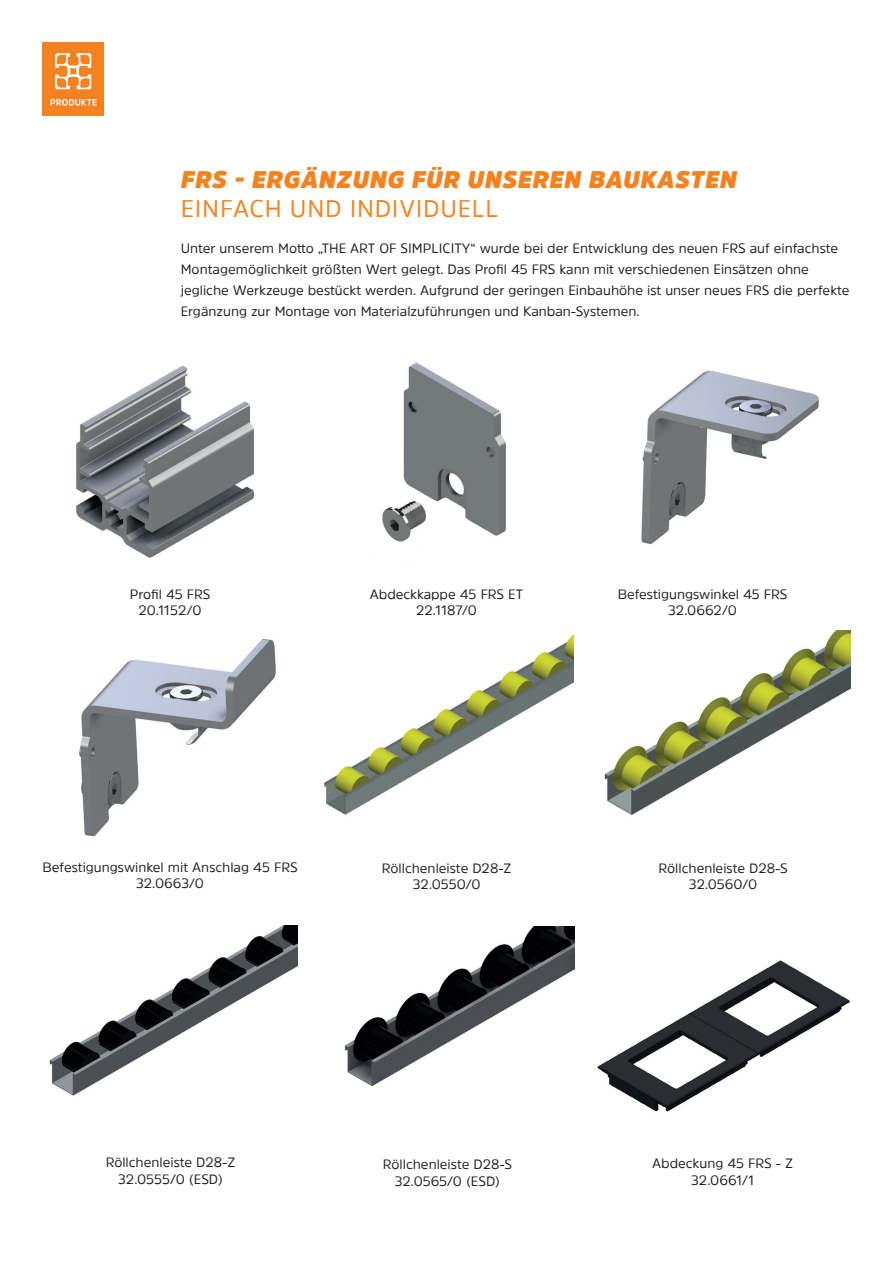
<style>
.page{position:relative;width:893px;height:1263px;background:#fff}
.page>*{position:absolute;margin:0;border:0;box-sizing:border-box;transform-origin:0 0}
.t1{font:italic 900 24px "Amsi Pro";letter-spacing:.03em;color:#f58220}
.t2{font:24px "Amsi Pro";letter-spacing:.03em;color:#f58220}
.t3{font:13.5px/16.5px "Amsi Pro";color:#231f20;text-align:center}
</style>
<div class="page">
<img style="left:597px;top:960px;width:253px;height:152px">
<img style="left:76px;top:365px;width:178px;height:193px">
<img style="left:382px;top:362px;width:124px;height:180px">
<div style="left:43px;top:43px;width:61px;height:73px;background:#f58220"></div>
<svg style="left:50px;top:99px;width:47px;height:7px"></svg>
<svg style="left:55px;top:53px;width:36px;height:36px"></svg>
<img style="left:604px;top:631px;width:246px;height:184px">
<img style="left:324px;top:634px;width:250px;height:181px">
<img style="left:641px;top:370px;width:178px;height:175px">
<img style="left:79px;top:638px;width:197px;height:199px">
<img style="left:49px;top:925px;width:249px;height:171px">
<img style="left:344px;top:927px;width:230px;height:160px">
<h1 class="t1" style="left:181px;top:163px;width:557px">FRS - ERGÄNZUNG FÜR UNSEREN BAUKASTEN</h1>
<h1 class="t2" style="left:181px;top:192px;width:319px">EINFACH UND INDIVIDUELL</h1>
<p class="t3" style="left:181px;top:237px;width:670px;line-height:21px;text-align:left">Unter unserem Motto „THE ART OF SIMPLICITY“ wurde bei der Entwicklung des neuen FRS auf einfachste Montagemöglichkeit größten Wert gelegt. Das Profil 45 FRS kann mit verschiedenen Einsätzen ohne jegliche Werkzeuge bestückt werden. Aufgrund der geringen Einbauhöhe ist unser neues FRS die perfekte Ergänzung zur Montage von Materialzuführungen und Kanban-Systemen.</p>
<p class="t3" style="left:130px;top:585px;width:82px">Profil 45 FRS<br>20.1152/0</p>
<p class="t3" style="left:370px;top:585px;width:155px">Abdeckkappe 45 FRS ET<br>22.1187/0</p>
<p class="t3" style="left:618px;top:585px;width:171px">Befestigungswinkel 45 FRS<br>32.0662/0</p>
<p class="t3" style="left:43px;top:858px;width:257px">Befestigungswinkel mit Anschlag 45 FRS<br>32.0663/0</p>
<p class="t3" style="left:382px;top:859px;width:131px">Röllchenleiste D28-Z<br>32.0550/0</p>
<p class="t3" style="left:659px;top:859px;width:131px">Röllchenleiste D28-S<br>32.0560/0</p>
<p class="t3" style="left:106px;top:1154px;width:131px">Röllchenleiste D28-Z<br>32.0555/0 (ESD)</p>
<p class="t3" style="left:383px;top:1156px;width:131px">Röllchenleiste D28-S<br>32.0565/0 (ESD)</p>
<p class="t3" style="left:652px;top:1155px;width:143px">Abdeckung 45 FRS - Z<br>32.0661/1</p>
</div>
